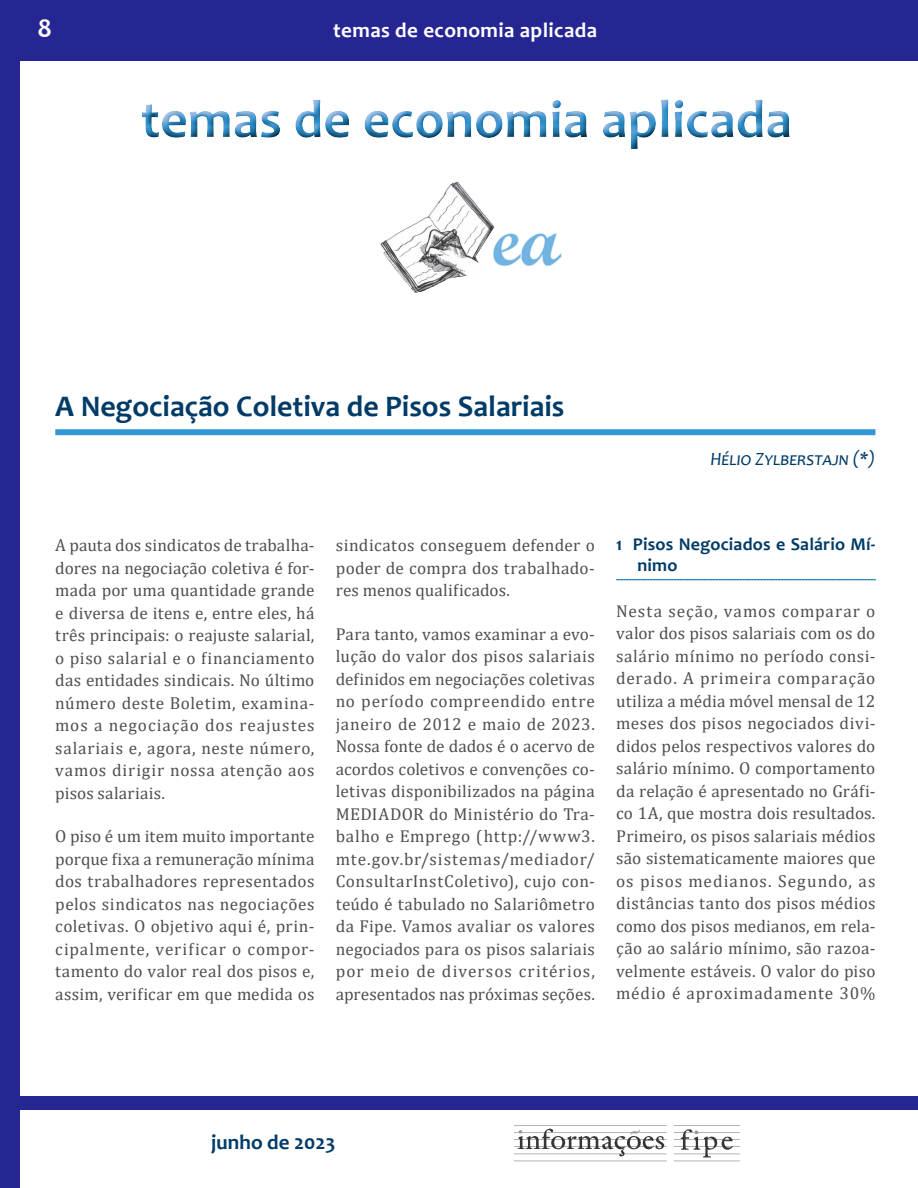
<style>
.page{position:relative;width:918px;height:1188px;background:#fff}
.page>*{position:absolute;margin:0;border:0;box-sizing:border-box;transform-origin:0 0}
.t1{font:700 30px "Candara";color:#003b68}
.t2{font:700 27px "Candara";color:#fff}
.t3{font:700 21px "Candara";letter-spacing:.02em;color:#fff}
.t4{font:700 21px "Candara";color:#003b68}
.t5{font:italic 18.75px "Candara";color:#003b68}
.t6{font:700 18px/21px "Candara";letter-spacing:.01em;color:#003b68}
.t7{font:17.25px/22.5px "Cambria";letter-spacing:.02em;color:#4e4f50;text-align:justify}
</style>
<div class="page">
<div style="left:0;top:0;width:20px;height:1188px;background:#262693"></div>
<div style="left:0;top:0;width:918px;height:61px;background:#262693"></div>
<div style="left:15px;top:1097px;width:903px;height:13px;background:#262693"></div>
<img style="left:514px;top:1125px;width:225px;height:37px">
<img style="left:380px;top:181px;width:182px;height:112px">
<div style="left:133px;top:97px;width:666px;height:61px;background:#003b68;opacity:.67"></div>
<div style="left:55px;top:429px;width:820px;height:6px;background:#3297d3"></div>
<svg style="left:616px;top:579px;width:260px;height:1px"></svg>
<h2 class="t2" style="left:38px;top:12px;width:16px">8</h2>
<p class="t3" style="left:333px;top:17px;width:265px">temas de economia aplicada</p>
<h1 class="t1" style="left:55px;top:388px;width:511px">A Negociação Coletiva de Pisos Salariais</h1>
<p class="t5" style="left:710px;top:447px;width:167px">Hélio Zylberstajn (*)</p>
<p class="t7" style="left:55px;top:534px;width:261px">A pauta dos sindicatos de trabalha&shy;dores na negociação coletiva é for&shy;mada por uma quantidade grande e diversa de itens e, entre eles, há três principais: o reajuste salarial, o piso salarial e o financiamento das entidades sindicais. No último número deste Boletim, examina&shy;mos a negociação dos reajustes salariais e, agora, neste número, vamos dirigir nossa atenção aos pisos salariais.</p>
<p class="t7" style="left:55px;top:825px;width:261px">O piso é um item muito importante porque fixa a remuneração mínima dos trabalhadores representados pelos sindicatos nas negociações coletivas. O objetivo aqui é, prin&shy;cipalmente, verificar o compor&shy;tamento do valor real dos pisos e, assim, verificar em que medida os</p>
<p class="t7" style="left:336px;top:534px;width:261px">sindicatos conseguem defender o poder de compra dos trabalhado&shy;res menos qualificados.</p>
<p class="t7" style="left:336px;top:623px;width:261px">Para tanto, vamos examinar a evo&shy;lução do valor dos pisos salariais definidos em negociações coletivas no período compreendido entre janeiro de 2012 e maio de 2023.<br>Nossa fonte de dados é o acervo de acordos coletivos e convenções co&shy;letivas disponibilizados na página MEDIADOR do Ministério do Tra&shy;balho e Emprego (http://www3. mte.gov.br/sistemas/mediador/ ConsultarInstColetivo), cujo con&shy;teúdo é tabulado no Salariômetro da Fipe. Vamos avaliar os valores negociados para os pisos salariais por meio de diversos critérios, apresentados nas próximas seções.</p>
<p class="t6" style="left:638px;top:533px;width:240px;text-indent:-21px">1 Pisos Negociados e Salário Mí&shy;nimo</p>
<p class="t7" style="left:616px;top:599px;width:261px">Nesta seção, vamos comparar o valor dos pisos salariais com os do salário mínimo no período consi&shy;derado. A primeira comparação utiliza a média móvel mensal de 12 meses dos pisos negociados divi&shy;didos pelos respectivos valores do salário mínimo. O comportamento da relação é apresentado no Gráfi&shy;co 1A, que mostra dois resultados.<br>Primeiro, os pisos salariais médios são sistematicamente maiores que os pisos medianos. Segundo, as distâncias tanto dos pisos médios como dos pisos medianos, em rela&shy;ção ao salário mínimo, são razoa&shy;velmente estáveis. O valor do piso médio é aproximadamente 30%</p>
<p class="t4" style="left:211px;top:1129px;width:126px">junho de 2023</p>
</div>
